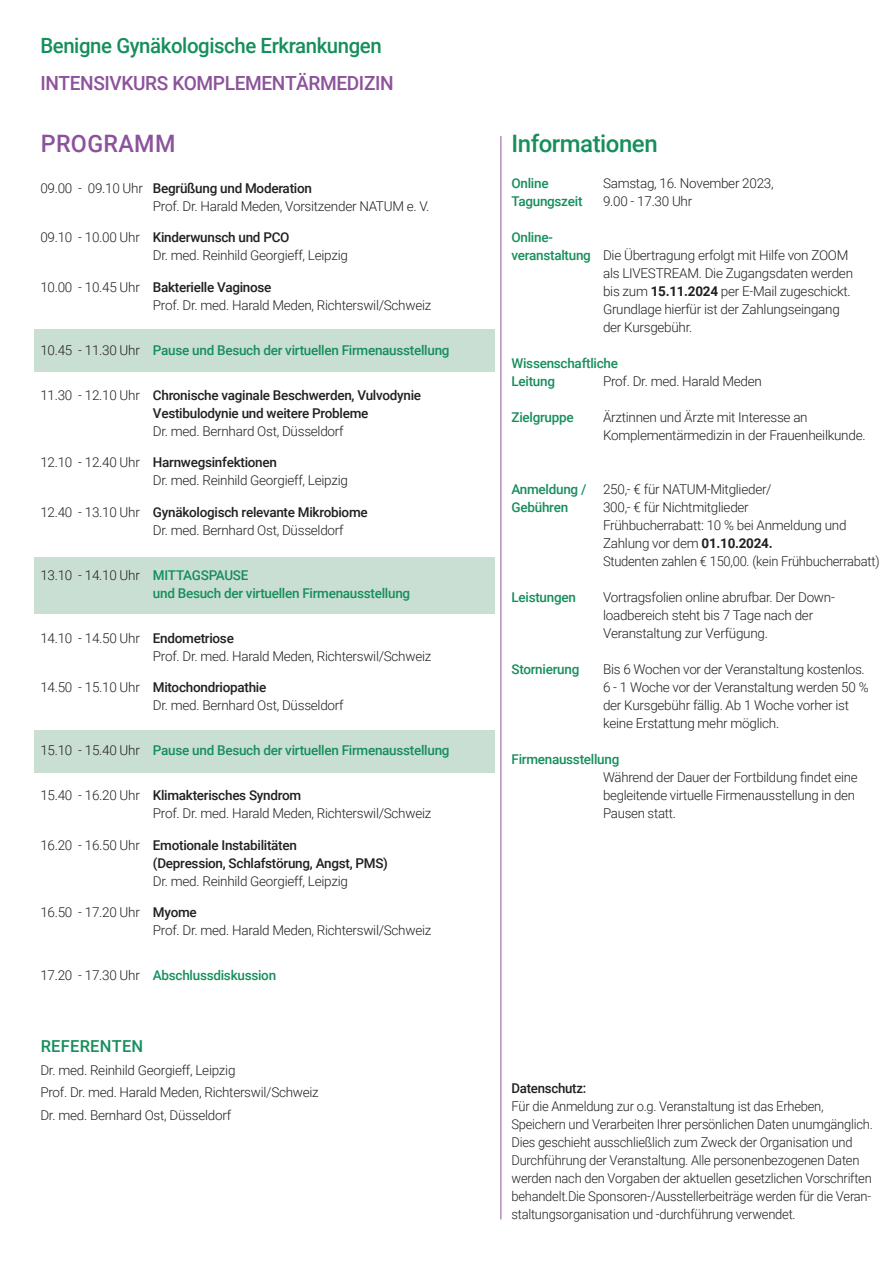
<style>
.page{position:relative;width:893px;height:1263px;background:#fff}
.page>*{position:absolute;margin:0;border:0;box-sizing:border-box;transform-origin:0 0}
.t1{font:500 24px "Roboto";letter-spacing:-.02em;color:#168e5d}
.t2{font:500 24px "Roboto";letter-spacing:.015em;color:#8d529c}
.t3{font:500 21px "Roboto";letter-spacing:-.02em;color:#168e5d}
.t4{font:500 19.5px "Roboto";letter-spacing:-.02em;color:#8d529c}
.t5{font:500 16.5px "Roboto";letter-spacing:.015em;color:#168e5d}
.t6{font:300 13.5px/18px "Roboto";letter-spacing:-.02em;color:#231f20}
.t7{font:300 13.5px/18px "Roboto";letter-spacing:-.02em;color:#231f20;scale:.96 1}
.t8{font:500 13.5px/18px "Roboto";letter-spacing:-.02em;color:#168e5d}
.t9{font:500 13.5px/18px "Roboto";letter-spacing:-.02em;color:#231f20}
.s1{font-weight:500}
.s2{font-weight:300;color:#231f20}
.s3{font-weight:300}
.s4{font-weight:500;color:#168e5d}
.s5{font-weight:700}
</style>
<div class="page">
<div style="left:34px;top:557px;width:460px;height:56px;background:#cadfd3"></div>
<div style="left:34px;top:730px;width:460px;height:43px;background:#cadfd3"></div>
<div style="left:34px;top:330px;width:460px;height:42px;background:#cadfd3"></div>
<hr style="left:500px;top:136px;width:1px;height:1083px;background:#8d529c">
<h2 class="t3" style="left:40px;top:31px;width:343px">Benigne Gynäkologische Erkrankungen</h2>
<h3 class="t4" style="left:40px;top:69px;width:355px">INTENSIVKURS KOMPLEMENTÄRMEDIZIN</h3>
<h1 class="t2" style="left:41px;top:126px;width:136px">PROGRAMM</h1>
<p class="t6" style="left:153px;top:178px;width:278px;text-indent:-112px">09.00 - 09.10 Uhr <span class="s1">Begrüßung und Moderation<br></span>Prof. Dr. Harald Meden, Vorsitzender NATUM e. V.</p>
<p class="t6" style="left:153px;top:228px;width:197px;text-indent:-112px">09.10 - 10.00 Uhr <span class="s1">Kinderwunsch und PCO<br></span>Dr. med. Reinhild Georgieff, Leipzig</p>
<p class="t6" style="left:153px;top:277px;width:280px;text-indent:-112px">10.00 - 10.45 Uhr <span class="s1">Bakterielle Vaginose<br></span>Prof. Dr. med. Harald Meden, Richterswil/Schweiz</p>
<p class="t8" style="left:40px;top:340px;width:411px"><span class="s2">10.45 - 11.30 Uhr</span> Pause und Besuch der virtuellen Firmenausstellung</p>
<p class="t9" style="left:153px;top:385px;width:270px;text-indent:-112px"><span class="s3">11.30 - 12.10 Uhr</span> Chronische vaginale Beschwerden, Vulvodynie<br>Vestibulodynie und weitere Probleme</p>
<p class="t6" style="left:153px;top:421px;width:192px">Dr. med. Bernhard Ost, Düsseldorf</p>
<p class="t6" style="left:153px;top:453px;width:197px;text-indent:-112px">12.10 - 12.40 Uhr <span class="s1">Harnwegsinfektionen<br></span>Dr. med. Reinhild Georgieff, Leipzig</p>
<p class="t6" style="left:153px;top:502px;width:216px;text-indent:-112px">12.40 - 13.10 Uhr <span class="s1">Gynäkologisch relevante Mikrobiome<br></span>Dr. med. Bernhard Ost, Düsseldorf</p>
<p class="t8" style="left:153px;top:565px;width:259px;text-indent:-112px"><span class="s2">13.10 - 14.10 Uhr</span> MITTAGSPAUSE<br>und Besuch der virtuellen Firmenausstellung</p>
<p class="t6" style="left:153px;top:628px;width:280px;text-indent:-112px">14.10 - 14.50 Uhr <span class="s1">Endometriose<br></span>Prof. Dr. med. Harald Meden, Richterswil/Schweiz</p>
<p class="t6" style="left:153px;top:678px;width:192px;text-indent:-112px">14.50 - 15.10 Uhr <span class="s1">Mitochondriopathie<br></span>Dr. med. Bernhard Ost, Düsseldorf</p>
<p class="t8" style="left:40px;top:741px;width:411px"><span class="s2">15.10 - 15.40 Uhr</span> Pause und Besuch der virtuellen Firmenausstellung</p>
<p class="t6" style="left:153px;top:786px;width:280px;text-indent:-112px">15.40 - 16.20 Uhr <span class="s1">Klimakterisches Syndrom<br></span>Prof. Dr. med. Harald Meden, Richterswil/Schweiz</p>
<p class="t9" style="left:153px;top:835px;width:237px;text-indent:-112px"><span class="s3">16.20 - 16.50 Uhr</span> Emotionale Instabilitäten<br>(Depression, Schlafstörung, Angst, PMS)</p>
<p class="t6" style="left:153px;top:871px;width:197px">Dr. med. Reinhild Georgieff, Leipzig</p>
<p class="t6" style="left:153px;top:903px;width:280px;text-indent:-112px">16.50 - 17.20 Uhr <span class="s1">Myome<br></span>Prof. Dr. med. Harald Meden, Richterswil/Schweiz</p>
<p class="t8" style="left:40px;top:966px;width:237px"><span class="s2">17.20 - 17.30 Uhr</span> Abschlussdiskussion</p>
<p class="t5" style="left:41px;top:1035px;width:104px">REFERENTEN</p>
<p class="t6" style="left:40px;top:1058px;width:280px;line-height:22.5px">Dr. med. Reinhild Georgieff, Leipzig<br>Prof. Dr. med. Harald Meden, Richterswil/Schweiz<br>Dr. med. Bernhard Ost, Düsseldorf</p>
<h1 class="t1" style="left:511px;top:126px;width:148px">Informationen</h1>
<p class="t8" style="left:511px;top:173px;width:39px">Online</p>
<p class="t6" style="left:603px;top:173px;width:172px">Samstag, 16. November 2023,</p>
<p class="t8" style="left:511px;top:191px;width:72px">Tagungszeit</p>
<p class="t6" style="left:603px;top:191px;width:91px">9.00 - 17.30 Uhr</p>
<p class="t8" style="left:511px;top:227px;width:43px">Online-</p>
<p class="t6" style="left:511px;top:245px;width:338px"><span class="s4">veranstaltung</span> Die Übertragung erfolgt mit Hilfe von ZOOM</p>
<p class="t6" style="left:603px;top:263px;width:252px">als LIVESTREAM. Die Zugangsdaten werden</p>
<p class="t6" style="left:603px;top:281px;width:249px">bis zum <span class="s5">15.11.2024</span> per E-Mail zugeschickt.</p>
<p class="t6" style="left:603px;top:299px;width:238px">Grundlage hierfür ist der Zahlungseingang</p>
<p class="t6" style="left:603px;top:317px;width:91px">der Kursgebühr.</p>
<p class="t8" style="left:511px;top:353px;width:108px">Wissenschaftliche<br>Leitung</p>
<p class="t6" style="left:603px;top:371px;width:160px">Prof. Dr. med. Harald Meden</p>
<p class="t8" style="left:511px;top:407px;width:64px">Zielgruppe</p>
<p class="t6" style="left:603px;top:407px;width:264px">Ärztinnen und Ärzte mit Interesse an<br>Komplementärmedizin in der Frauenheilkunde.</p>
<p class="t6" style="left:511px;top:479px;width:262px"><span class="s4">Anmeldung /</span> 250,- € für NATUM-Mitglieder/<br><span class="s4">Gebühren</span></p>
<p class="t6" style="left:603px;top:497px;width:278px">300,- € für Nichtmitglieder<br>Frühbucherrabatt: 10 % bei Anmeldung und Zahlung vor dem <span class="s5">01.10.2024.<br></span>Studenten zahlen € 150,00. (kein Frühbucherrabatt)</p>
<p class="t8" style="left:511px;top:587px;width:66px">Leistungen</p>
<p class="t6" style="left:603px;top:587px;width:233px">Vortragsfolien online abrufbar. Der Down&shy;loadbereich steht bis 7 Tage nach der<br>Veranstaltung zur Verfügung.</p>
<p class="t8" style="left:511px;top:659px;width:69px">Stornierung</p>
<p class="t6" style="left:603px;top:659px;width:267px">Bis 6 Wochen vor der Veranstaltung kostenlos.<br>6 - 1 Woche vor der Veranstaltung werden 50 % der Kursgebühr fällig. Ab 1 Woche vorher ist keine Erstattung mehr möglich.</p>
<p class="t8" style="left:511px;top:749px;width:109px">Firmenausstellung</p>
<p class="t6" style="left:603px;top:767px;width:256px">Während der Dauer der Fortbildung findet eine begleitende virtuelle Firmenausstellung in den<br>Pausen statt.</p>
<p class="t9" style="left:511px;top:1079px;width:76px">Datenschutz:</p>
<p class="t7" style="left:511px;top:1097px;width:378px">Für die Anmeldung zur o.g. Veranstaltung ist das Erheben, Speichern und Verarbeiten Ihrer persönlichen Daten unumgänglich.<br>Dies geschieht ausschließlich zum Zweck der Organisation und Durchführung der Veranstaltung. Alle personenbezogenen Daten werden nach den Vorgaben der aktuellen gesetzlichen Vorschriften behandelt.Die Sponsoren-/Ausstellerbeiträge werden für die Veran&shy;staltungsorganisation und -durchführung verwendet.</p>
</div>
